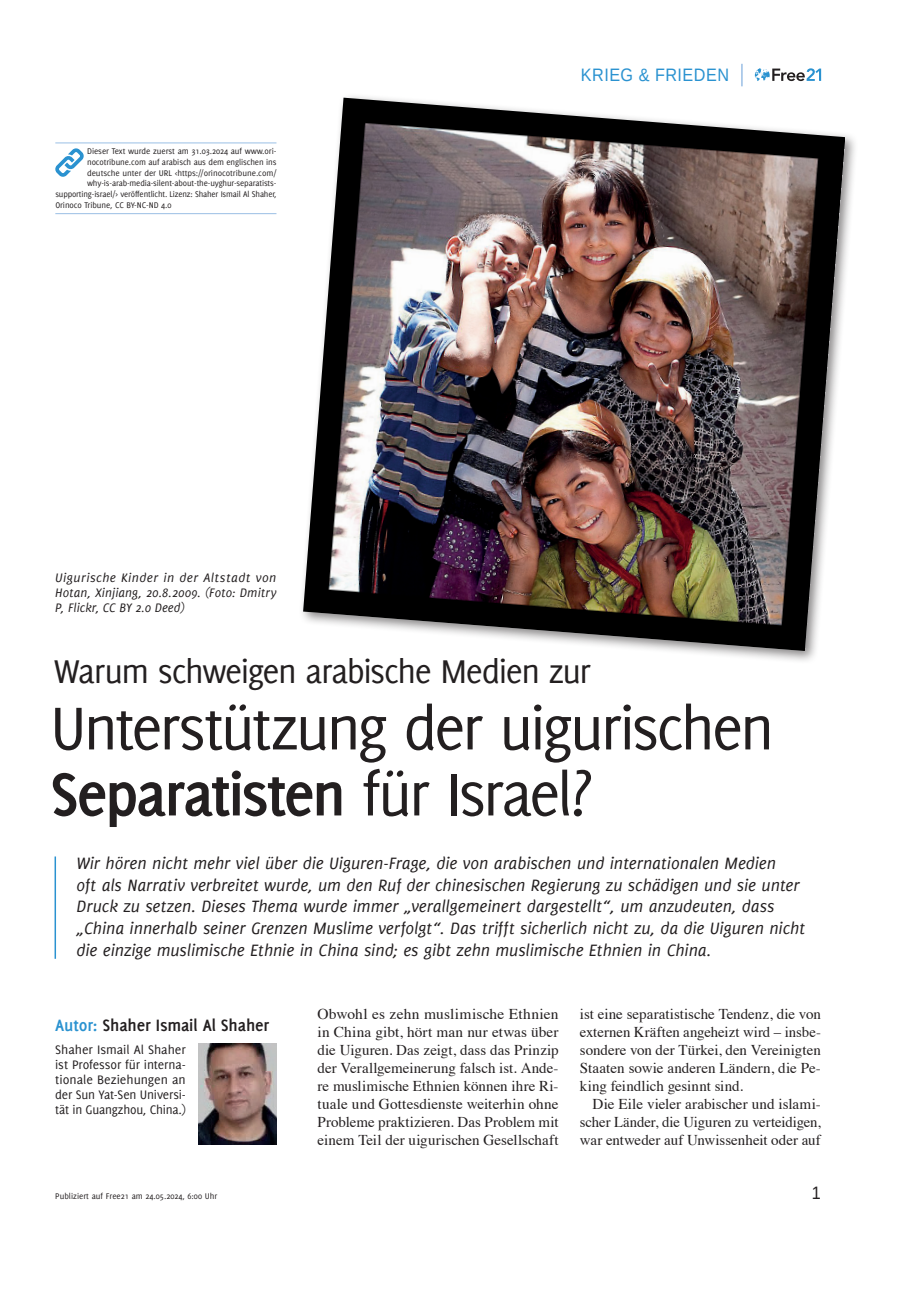
<style>
.page{position:relative;width:906px;height:1289px;background:#fff}
.page>*{position:absolute;margin:0;border:0;box-sizing:border-box;transform-origin:0 0}
.t1{font:66px/66px "Delicious";letter-spacing:-.045em;color:#231f20}
.t2{font:36px "Delicious";letter-spacing:-.04em;color:#231f20}
.t3{font:italic 18px/21.6px "Delicious";letter-spacing:-.005em;color:#231f20}
.t4{font:700 18px "Delicious";letter-spacing:-.01em;color:#231f20}
.t5{font:18px "Liberation Sans";letter-spacing:.03em;color:#2a92d0;scale:.9 1}
.t6{font:18px "Liberation Sans";color:#231f20;scale:.9 1}
.t7{font:15px/18px "Times";color:#231f20;text-align:justify}
.t8{font:13.5px/15px "Delicious";letter-spacing:-.015em;color:#231f20;text-align:justify}
.t9{font:italic 13.5px/15px "Delicious";letter-spacing:.01em;color:#231f20;text-align:justify}
.t10{font:9px "Delicious";letter-spacing:-.01em;color:#231f20}
.s1{font-weight:700}
.s2{color:#2a92d0}
</style>
<div class="page">
<svg style="left:755px;top:68px;width:66px;height:13px"></svg>
<svg style="left:741px;top:64px;width:1px;height:22px"></svg>
<hr style="left:55px;top:856px;width:1px;height:102px;background:#2a92d0">
<div style="left:298px;top:93px;width:560px;height:571px;background:#231f20;opacity:.53"></div>
<img style="left:303px;top:98px;width:542px;height:553px">
<img style="left:199px;top:1043px;width:77px;height:101px">
<hr style="left:55px;top:142px;width:221px;height:1px;background:#9abfe5">
<hr style="left:55px;top:213px;width:221px;height:1px;background:#9abfe5">
<svg style="left:55px;top:148px;width:29px;height:29px"></svg>
<p class="t10" style="left:87px;top:146px;width:191px">Dieser Text wurde zuerst am 31.03.2024 auf www.ori-</p>
<p class="t10" style="left:87px;top:157px;width:191px">nocotribune.com auf arabisch aus dem englischen ins</p>
<p class="t10" style="left:87px;top:167px;width:191px">deutsche unter der URL &lt;https://orinocotribune.com/</p>
<p class="t10" style="left:87px;top:178px;width:191px">why-is-arab-media-silent-about-the-uyghur-separatists-</p>
<p class="t10" style="left:55px;top:189px;width:223px">supporting-israel/&gt; veröffentlicht. Lizenz: Shaher Ismail Al Shaher,</p>
<p class="t10" style="left:55px;top:200px;width:118px">Orinoco Tribune, CC BY-NC-ND 4.0</p>
<p class="t9" style="left:55px;top:570px;width:223px">Uigurische Kinder in der Altstadt von Hotan, Xinjiang, 20.8.2009. (Foto: Dmitry P, Flickr, CC BY 2.0 Deed)</p>
<p class="t5" style="left:581px;top:63px;width:166px">KRIEG &amp; FRIEDEN</p>
<h2 class="t2" style="left:54px;top:651px;width:538px">Warum schweigen arabische Medien zur</h2>
<h1 class="t1" style="left:50px;top:694px;width:726px">Unterstützung der uigurischen<br><span class="s1">Separatisten</span> für Israel?</h1>
<p class="t3" style="left:77px;top:852px;width:730px">Wir hören nicht mehr viel über die Uiguren-Frage, die von arabischen und internationalen Medien<br>oft als Narrativ verbreitet wurde, um den Ruf der chinesischen Regierung zu schädigen und sie unter Druck zu setzen. Dieses Thema wurde immer „verallgemeinert dargestellt“, um anzudeuten, dass „China innerhalb seiner Grenzen Muslime verfolgt“. Das trifft sicherlich nicht zu, da die Uiguren nicht die einzige muslimische Ethnie in China sind; es gibt zehn muslimische Ethnien in China.</p>
<p class="t4" style="left:55px;top:1014px;width:215px"><span class="s2">Autor:</span> Shaher Ismail Al Shaher</p>
<p class="t8" style="left:55px;top:1042px;width:132px">Shaher Ismail Al Shaher ist Professor für interna&shy;tionale Beziehungen an der Sun Yat-Sen Universi&shy;tät in Guangzhou, China.)</p>
<p class="t7" style="left:317px;top:1003px;width:242px">Obwohl es zehn muslimische Ethnien in China gibt, hört man nur etwas über die Uiguren. Das zeigt, dass das Prinzip der Verallgemeinerung falsch ist. Ande&shy;re muslimische Ethnien können ihre Ri&shy;tuale und Gottesdienste weiterhin ohne Probleme praktizieren. Das Problem mit einem Teil der uigurischen Gesellschaft</p>
<p class="t7" style="left:580px;top:1003px;width:242px">ist eine separatistische Tendenz, die von externen Kräften angeheizt wird – insbe&shy;sondere von der Türkei, den Vereinigten Staaten sowie anderen Ländern, die Pe&shy;king feindlich gesinnt sind.</p>
<p class="t7" style="left:580px;top:1093px;width:242px;text-indent:13px">Die Eile vieler arabischer und islami&shy;scher Länder, die Uiguren zu verteidigen, war entweder auf Unwissenheit oder auf</p>
<p class="t10" style="left:55px;top:1190px;width:163px">Publiziert auf Free21 am 24.05.2024, 6:00 Uhr</p>
<p class="t6" style="left:812px;top:1181px;width:12px">1</p>
</div>
